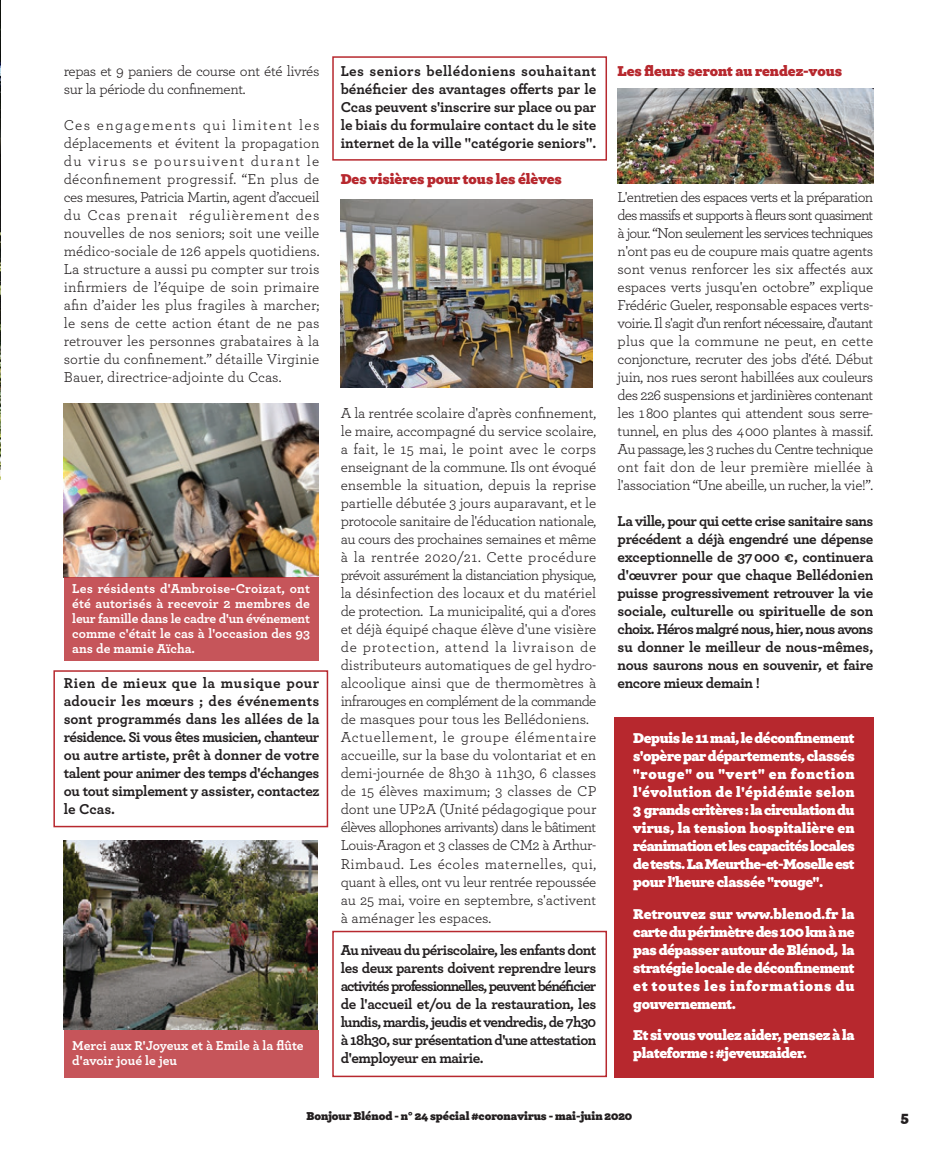
<style>
.page{position:relative;width:936px;height:1149px;background:#fff}
.page>*{position:absolute;margin:0;border:0;box-sizing:border-box;transform-origin:0 0}
.t1{font:15px/18px "Archer Pro";letter-spacing:-.01em;color:#231f20}
.t2{font:700 15px/18px "Archer Pro";letter-spacing:-.025em;color:#231f20;text-align:justify}
.t3{font:900 15px/18px "Archer";letter-spacing:-.02em;color:#fff;text-align:justify}
.t4{font:900 15px "Archer";color:#b7282e}
.t5{font:900 15px "Archer";color:#231f20}
.t6{font:700 13.5px/15px "Archer Pro";letter-spacing:-.005em;color:#fff;text-align:justify}
.t7{font:900 12px "Archer";color:#231f20}
</style>
<div class="page">
<div style="left:614px;top:716px;width:259px;height:360px;background:#b7282e"></div>
<img style="left:0;top:1px;width:1px;height:475px">
<img style="left:64px;top:403px;width:254px;height:174px">
<img style="left:64px;top:840px;width:254px;height:189px">
<img style="left:341px;top:200px;width:252px;height:187px">
<img style="left:617px;top:88px;width:256px;height:96px">
<div style="left:64px;top:577px;width:254px;height:83px;background:#c6555a"></div>
<div style="left:64px;top:1029px;width:254px;height:47px;background:#c6555a"></div>
<div style="left:332px;top:56px;width:275px;height:104px;border:2px solid #b7282e"></div>
<div style="left:332px;top:930px;width:275px;height:146px;border:2px solid #b7282e"></div>
<div style="left:53px;top:670px;width:275px;height:157px;border:2px solid #b7282e"></div>
<p class="t1" style="left:64px;top:63px;width:257px">repas et 9 paniers de course ont été livrés sur la période du confinement.</p>
<p class="t1" style="left:64px;top:117px;width:257px;text-align:justify">Ces engagements qui limitent les déplacements et évitent la propagation du virus se poursuivent durant le déconfinement progressif. “En plus de ces mesures, Patricia Martin, agent d’accueil du Ccas prenait régulièrement des nouvelles de nos seniors; soit une veille médico-sociale de 126 appels quotidiens.<br>La structure a aussi pu compter sur trois infirmiers de l’équipe de soin primaire afin d’aider les plus fragiles à marcher; le sens de cette action étant de ne pas retrouver les personnes grabataires à la sortie du confinement.” détaille Virginie Bauer, directrice-adjointe du Ccas.</p>
<p class="t6" style="left:72px;top:582px;width:239px">Les résidents d'Ambroise-Croizat, ont été autorisés à recevoir 2 membres de leur famille dans le cadre d'un événement comme c'était le cas à l'occasion des 93 ans de mamie Aïcha.</p>
<p class="t2" style="left:64px;top:675px;width:257px">Rien de mieux que la musique pour adoucir les mœurs ; des événements sont programmés dans les allées de la résidence. Si vous êtes musicien, chanteur ou autre artiste, prêt à donner de votre talent pour animer des temps d'échanges ou tout simplement y assister, contactez le Ccas.</p>
<p class="t6" style="left:72px;top:1039px;width:233px">Merci aux R'Joyeux et à Emile à la flûte d'avoir joué le jeu</p>
<p class="t2" style="left:341px;top:63px;width:257px">Les seniors bellédoniens souhaitant bénéficier des avantages offerts par le Ccas peuvent s'inscrire sur place ou par le biais du formulaire contact du le site internet de la ville "catégorie seniors".</p>
<p class="t4" style="left:341px;top:174px;width:222px">des visières pour tous les élèves</p>
<p class="t1" style="left:341px;top:405px;width:257px">A la rentrée scolaire d'après confinement, le maire, accompagné du service scolaire, a fait, le 15 mai, le point avec le corps enseignant de la commune. Ils ont évoqué ensemble la situation, depuis la reprise partielle débutée 3 jours auparavant, et le protocole sanitaire de l'éducation nationale, au cours des prochaines semaines et même à la rentrée 2020/21. Cette procédure prévoit assurément la distanciation physique, la désinfection des locaux et du matériel de protection. La municipalité, qui a d'ores et déjà équipé chaque élève d'une visière de protection, attend la livraison de distributeurs automatiques de gel hydro&shy;alcoolique ainsi que de thermomètres à infrarouges en complément de la commande de masques pour tous les Bellédoniens.<br>Actuellement, le groupe élémentaire accueille, sur la base du volontariat et en demi-journée de 8h30 à 11h30, 6 classes de 15 élèves maximum; 3 classes de CP dont une UP2A (Unité pédagogique pour élèves allophones arrivants) dans le bâtiment Louis-Aragon et 3 classes de CM2 à Arthur-Rimbaud. Les écoles maternelles, qui, quant à elles, ont vu leur rentrée repoussée au 25 mai, voire en septembre, s'activent à aménager les espaces.</p>
<p class="t2" style="left:341px;top:941px;width:257px">Au niveau du périscolaire, les enfants dont les deux parents doivent reprendre leurs activités professionnelles, peuvent bénéficier de l'accueil et/ou de la restauration, les lundis, mardis, jeudis et vendredis, de 7h30 à 18h30, sur présentation d'une attestation d'employeur en mairie.</p>
<p class="t4" style="left:617px;top:66px;width:226px">Les fleurs seront au rendez-vous</p>
<p class="t1" style="left:617px;top:189px;width:257px;text-align:justify">L'entretien des espaces verts et la préparation des massifs et supports à fleurs sont quasiment à jour. “Non seulement les services techniques n'ont pas eu de coupure mais quatre agents sont venus renforcer les six affectés aux espaces verts jusqu'en octobre” explique Frédéric Gueler, responsable espaces verts&shy;voirie. Il s'agit d'un renfort nécessaire, d'autant plus que la commune ne peut, en cette conjoncture, recruter des jobs d'été. Début juin, nos rues seront habillées aux couleurs des 226 suspensions et jardinières contenant les 1800 plantes qui attendent sous serre&shy;tunnel, en plus des 4000 plantes à massif.<br>Au passage, les 3 ruches du Centre technique ont fait don de leur première miellée à l'association “Une abeille, un rucher, la vie!”.</p>
<p class="t2" style="left:617px;top:513px;width:257px">La ville, pour qui cette crise sanitaire sans précédent a déjà engendré une dépense exceptionnelle de 37000 €, continuera d'œuvrer pour que chaque Bellédonien puisse progressivement retrouver la vie sociale, culturelle ou spirituelle de son choix. Héros malgré nous, hier, nous avons su donner le meilleur de nous-mêmes, nous saurons nous en souvenir, et faire encore mieux demain !</p>
<p class="t3" style="left:633px;top:730px;width:223px">depuis le 11 mai, le déconfinement s'opère par départements, classés "rouge" ou "vert" en fonction l'évolution de l'épidémie selon 3 grands critères : la circulation du virus, la tension hospitalière en réanimation et les capacités locales de tests. La meurthe-et-moselle est pour l'heure classée "rouge".</p>
<p class="t3" style="left:633px;top:906px;width:223px">retrouvez sur www.blenod.fr la carte du périmètre des 100 km à ne pas dépasser autour de blénod, la stratégie locale de déconfinement et toutes les informations du gouvernement.</p>
<p class="t3" style="left:633px;top:1027px;width:223px">et si vous voulez aider, pensez à la plateforme : #jeveuxaider.</p>
<p class="t7" style="left:306px;top:1111px;width:327px">bonjour blénod - n° 24 spécial #coronavirus - mai-juin 2020</p>
<p class="t5" style="left:900px;top:1112px;width:9px">5</p>
</div>
